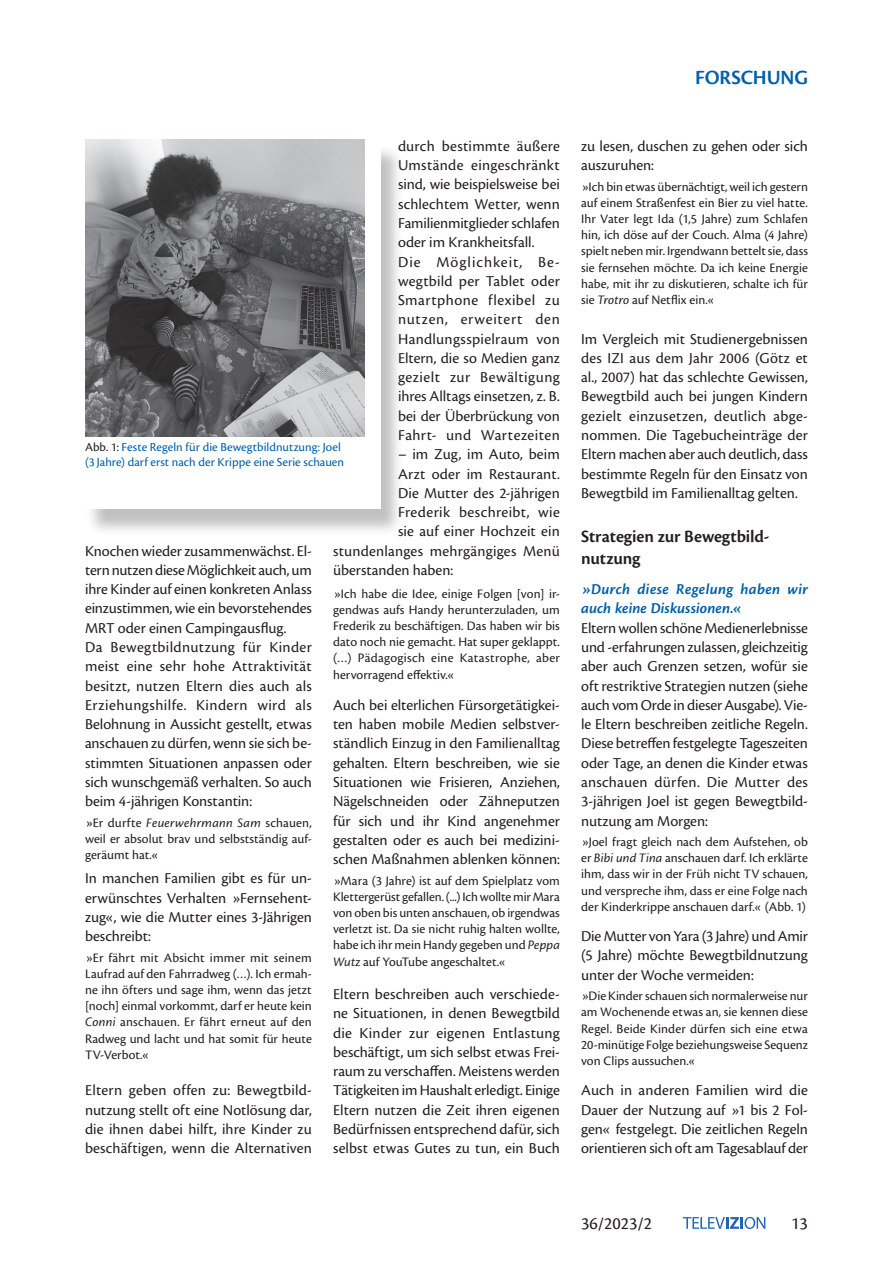
<style>
.page{position:relative;width:893px;height:1263px;background:#fff}
.page>*{position:absolute;margin:0;border:0;box-sizing:border-box;transform-origin:0 0}
.t1{font:600 21px "Cronos Pro";letter-spacing:-.005em;color:#005ea8}
.t2{font:600 18px/22.5px "Cronos Pro";letter-spacing:-.005em;color:#231f20}
.t3{font:18px "Cronos Pro";color:#231f20}
.t4{font:15.75px/19.4px "Cronos Pro";color:#231f20;text-align:justify}
.t5{font:italic 600 15.75px/19.4px "Cronos Pro";letter-spacing:.01em;color:#005ea8}
.t6{font:15.75px "Cronos Pro";letter-spacing:.025em;color:#231f20}
.t7{font:13.5px/16.2px "Cronos Pro";letter-spacing:.005em;color:#231f20;text-align:justify}
.t8{font:12.75px/15.3px "Cronos Pro";letter-spacing:.005em;color:#005ea8}
.s1{font-style:italic}
.s2{color:#231f20}
</style>
<div class="page">
<svg style="left:683px;top:1217px;width:82px;height:12px"></svg>
<div style="left:85px;top:144px;width:319px;height:392px;background:#231f20;opacity:.28"></div>
<div style="left:85px;top:139px;width:296px;height:369px;background:#fff"></div>
<img style="left:85px;top:139px;width:279px;height:297px">
<h1 class="t1" style="left:695px;top:65px;width:114px">FORSCHUNG</h1>
<p class="t4" style="left:398px;top:136px;width:163px;text-align:left">durch bestimmte äußere<br>Umstände eingeschränkt sind, wie beispielsweise bei schlechtem Wetter, wenn<br>Familienmitglieder schlafen oder im Krankheitsfall.<br>Die Möglichkeit, Be&shy;wegtbild per Tablet oder<br>Smartphone flexibel zu nutzen, erweitert den<br>Handlungsspielraum von<br>Eltern, die so Medien ganz gezielt zur Bewältigung ihres Alltags einsetzen, z. B. bei der Überbrückung von<br>Fahrt- und Wartezeiten</p>
<p class="t4" style="left:398px;top:445px;width:163px">– im Zug, im Auto, beim</p>
<p class="t4" style="left:398px;top:464px;width:163px">Arzt oder im Restaurant.</p>
<p class="t4" style="left:398px;top:483px;width:163px">Die Mutter des 2-jährigen</p>
<p class="t6" style="left:398px;top:503px;width:163px">Frederik beschreibt, wie</p>
<p class="t4" style="left:398px;top:522px;width:163px">sie auf einer Hochzeit ein</p>
<p class="t4" style="left:333px;top:541px;width:228px">stundenlanges mehrgängiges Menü</p>
<p class="t4" style="left:333px;top:560px;width:122px">überstanden haben:</p>
<p class="t7" style="left:333px;top:585px;width:228px">»Ich habe die Idee, einige Folgen [von] ir&shy;gendwas aufs Handy herunterzuladen, um Frederik zu beschäftigen. Das haben wir bis dato noch nie gemacht. Hat super geklappt. (…) Pädagogisch eine Katastrophe, aber hervorragend effektiv.«</p>
<p class="t4" style="left:333px;top:695px;width:228px">Auch bei elterlichen Fürsorgetätigkei&shy;ten haben mobile Medien selbstver&shy;ständlich Einzug in den Familienalltag gehalten. Eltern beschreiben, wie sie Situationen wie Frisieren, Anziehen, Nägelschneiden oder Zähneputzen für sich und ihr Kind angenehmer gestalten oder es auch bei medizini&shy;schen Maßnahmen ablenken können:</p>
<p class="t7" style="left:333px;top:872px;width:228px">»Mara (3 Jahre) ist auf dem Spielplatz vom Klettergerüst gefallen. (...) Ich wollte mir Mara von oben bis unten anschauen, ob irgendwas verletzt ist. Da sie nicht ruhig halten wollte, habe ich ihr mein Handy gegeben und <span class="s1">Peppa Wutz</span> auf YouTube angeschaltet.«</p>
<p class="t4" style="left:333px;top:984px;width:228px">Eltern beschreiben auch verschiede&shy;ne Situationen, in denen Bewegtbild die Kinder zur eigenen Entlastung beschäftigt, um sich selbst etwas Frei&shy;raum zu verschaffen. Meistens werden Tätigkeiten im Haushalt erledigt. Einige Eltern nutzen die Zeit ihren eigenen Bedürfnissen entsprechend dafür, sich selbst etwas Gutes zu tun, ein Buch</p>
<p class="t8" style="left:85px;top:439px;width:261px"><span class="s2">Abb. 1:</span> Feste Regeln für die Bewegtbildnutzung: Joel (3 Jahre) darf erst nach der Krippe eine Serie schauen</p>
<p class="t4" style="left:85px;top:541px;width:228px;text-align:left">Knochen wieder zusammenwächst. El&shy;tern nutzen diese Möglichkeit auch, um ihre Kinder auf einen konkreten Anlass einzustimmen, wie ein bevorstehendes MRT oder einen Campingausflug.<br>Da Bewegtbildnutzung für Kinder meist eine sehr hohe Attraktivität besitzt, nutzen Eltern dies auch als Erziehungshilfe. Kindern wird als Belohnung in Aussicht gestellt, etwas anschauen zu dürfen, wenn sie sich be&shy;stimmten Situationen anpassen oder sich wunschgemäß verhalten. So auch beim 4-jährigen Konstantin:</p>
<p class="t7" style="left:85px;top:814px;width:228px">»Er durfte <span class="s1">Feuerwehrmann Sam</span> schauen, weil er absolut brav und selbstständig auf&shy;geräumt hat.«</p>
<p class="t4" style="left:85px;top:869px;width:228px">In manchen Familien gibt es für un&shy;erwünschtes Verhalten »Fernsehent&shy;zug«, wie die Mutter eines 3-Jährigen beschreibt:</p>
<p class="t7" style="left:85px;top:949px;width:228px">»Er fährt mit Absicht immer mit seinem Laufrad auf den Fahrradweg (…). Ich ermah&shy;ne ihn öfters und sage ihm, wenn das jetzt [noch] einmal vorkommt, darf er heute kein <span class="s1">Conni</span> anschauen. Er fährt erneut auf den Radweg und lacht und hat somit für heute TV-Verbot.«</p>
<p class="t4" style="left:85px;top:1081px;width:228px">Eltern geben offen zu: Bewegtbild&shy;nutzung stellt oft eine Notlösung dar, die ihnen dabei hilft, ihre Kinder zu beschäftigen, wenn die Alternativen</p>
<p class="t4" style="left:581px;top:136px;width:228px">zu lesen, duschen zu gehen oder sich auszuruhen:</p>
<p class="t7" style="left:581px;top:178px;width:228px">»Ich bin etwas übernächtigt, weil ich gestern auf einem Straßenfest ein Bier zu viel hatte.<br>Ihr Vater legt Ida (1,5 Jahre) zum Schlafen hin, ich döse auf der Couch. Alma (4 Jahre) spielt neben mir. Irgendwann bettelt sie, dass sie fernsehen möchte. Da ich keine Energie habe, mit ihr zu diskutieren, schalte ich für sie <span class="s1">Trotro</span> auf Netflix ein.«</p>
<p class="t4" style="left:581px;top:329px;width:228px">Im Vergleich mit Studienergebnissen des IZI aus dem Jahr 2006 (Götz et al., 2007) hat das schlechte Gewissen, Bewegtbild auch bei jungen Kindern gezielt einzusetzen, deutlich abge&shy;nommen. Die Tagebucheinträge der Eltern machen aber auch deutlich, dass bestimmte Regeln für den Einsatz von Bewegtbild im Familienalltag gelten.</p>
<p class="t2" style="left:581px;top:525px;width:190px">Strategien zur Bewegtbild&shy;nutzung</p>
<p class="t5" style="left:581px;top:580px;width:228px">»Durch diese Regelung haben wir auch keine Diskussionen.«</p>
<p class="t4" style="left:581px;top:618px;width:228px">Eltern wollen schöne Medienerlebnisse und -erfahrungen zulassen, gleichzeitig aber auch Grenzen setzen, wofür sie oft restriktive Strategien nutzen (siehe auch vom Orde in dieser Ausgabe). Vie&shy;le Eltern beschreiben zeitliche Regeln.<br>Diese betreffen festgelegte Tageszeiten oder Tage, an denen die Kinder etwas anschauen dürfen. Die Mutter des 3-jährigen Joel ist gegen Bewegtbild&shy;nutzung am Morgen:</p>
<p class="t7" style="left:581px;top:834px;width:228px">»Joel fragt gleich nach dem Aufstehen, ob er <span class="s1">Bibi und Tina</span> anschauen darf. Ich erklärte ihm, dass wir in der Früh nicht TV schauen, und verspreche ihm, dass er eine Folge nach der Kinderkrippe anschauen darf.« (Abb. 1)</p>
<p class="t4" style="left:581px;top:927px;width:228px">Die Mutter von Yara (3 Jahre) und Amir (5 Jahre) möchte Bewegtbildnutzung unter der Woche vermeiden:</p>
<p class="t7" style="left:581px;top:988px;width:228px">»Die Kinder schauen sich normalerweise nur am Wochenende etwas an, sie kennen diese Regel. Beide Kinder dürfen sich eine etwa 20-minütige Folge beziehungsweise Sequenz von Clips aussuchen.«</p>
<p class="t4" style="left:581px;top:1081px;width:228px">Auch in anderen Familien wird die Dauer der Nutzung auf »1 bis 2 Fol&shy;gen« festgelegt. Die zeitlichen Regeln orientieren sich oft am Tagesablauf der</p>
<p class="t3" style="left:581px;top:1213px;width:73px">36/2023/2</p>
<p class="t3" style="left:791px;top:1213px;width:18px">13</p>
</div>
